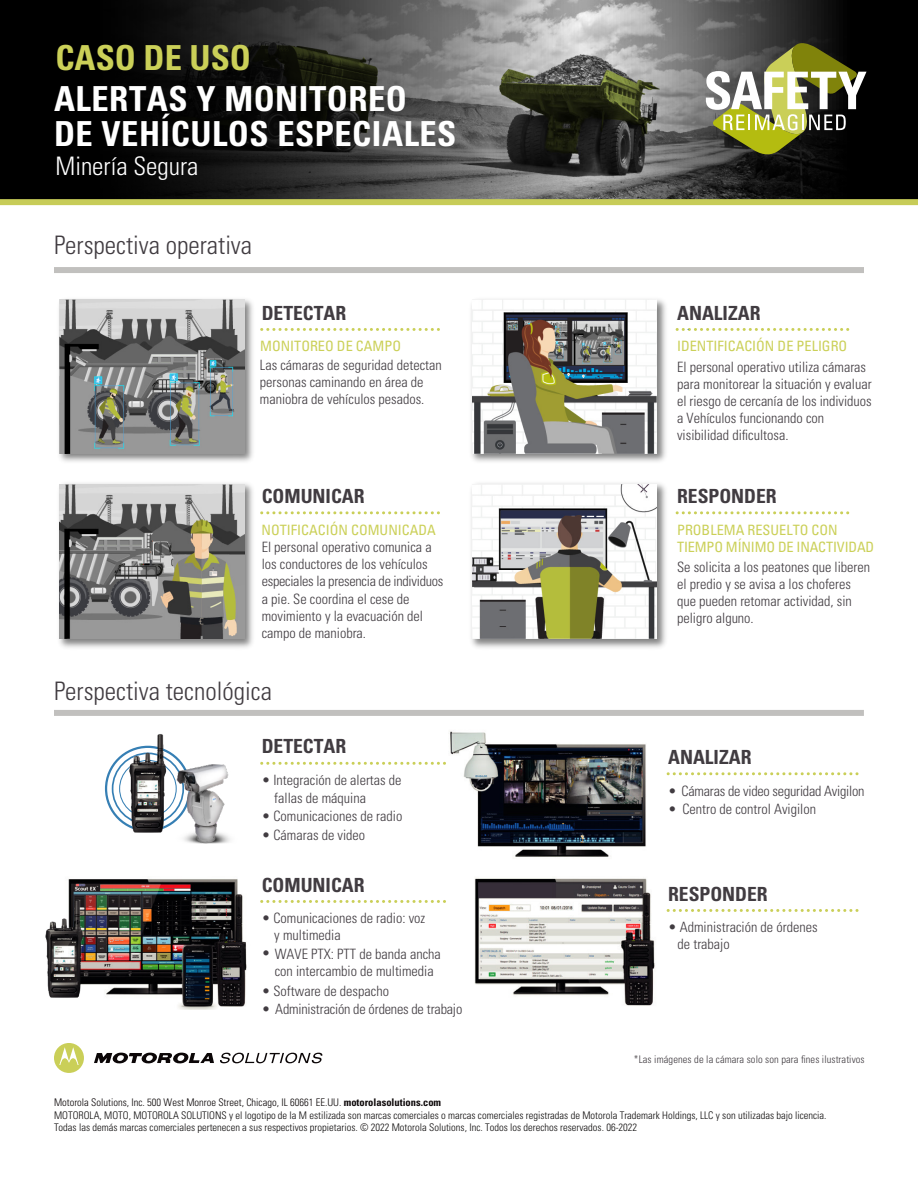
<style>
.page{position:relative;width:918px;height:1188px;background:#fff}
.page>*{position:absolute;margin:0;border:0;box-sizing:border-box;transform-origin:0 0}
.t1{font:700 condensed 34.5px/35.8px "Univers";letter-spacing:.015em;color:#fff}
.t2{font:700 condensed 34.5px "Univers";color:#cbd058}
.t3{font:300 condensed 25.5px "Univers LT Std";color:#413c41}
.t4{font:300 condensed 25.5px "Univers";color:#fff}
.t5{font:700 condensed 19.5px "Univers";color:#413c41}
.t6{font:300 condensed 14.25px/17.1px "Univers LT Std";color:#413c41}
.t7{font:condensed 14.25px/17.1px "Univers LT Std";color:#cbd058}
.t8{font:300 condensed 10.5px/12.6px "Univers LT Std";color:#100e0e}
.t9{font:300 condensed 10.5px "Univers LT Std";color:#0b0607}
.t10{font:300 condensed 10.5px "Univers LT Std";letter-spacing:.01em;color:#413c41}
.s1{font-family:"Univers";font-weight:700}
</style>
<div class="page">
<svg style="left:0;top:0;width:918px;height:199px;background:#363735"></svg>
<svg style="left:262px;top:328px;width:178px;height:3px"></svg>
<svg style="left:262px;top:762px;width:184px;height:3px"></svg>
<svg style="left:262px;top:511px;width:178px;height:3px"></svg>
<svg style="left:262px;top:900px;width:184px;height:3px"></svg>
<svg style="left:677px;top:328px;width:173px;height:3px"></svg>
<svg style="left:668px;top:772px;width:191px;height:3px"></svg>
<svg style="left:677px;top:511px;width:173px;height:3px"></svg>
<svg style="left:668px;top:909px;width:191px;height:3px"></svg>
<div style="left:54px;top:710px;width:810px;height:6px;background:#c1c0be"></div>
<div style="left:54px;top:267px;width:810px;height:6px;background:#c1c0be"></div>
<svg style="left:94px;top:1053px;width:120px;height:11px"></svg>
<svg style="left:54px;top:1043px;width:30px;height:30px"></svg>
<svg style="left:220px;top:1053px;width:102px;height:10px"></svg>
<img style="left:474px;top:878px;width:181px;height:128px">
<img style="left:68px;top:879px;width:179px;height:131px">
<img style="left:450px;top:731px;width:196px;height:126px">
<img style="left:45px;top:892px;width:50px;height:111px">
<svg style="left:706px;top:42px;width:161px;height:114px"></svg>
<img style="left:117px;top:734px;width:62px;height:99px">
<div style="left:0;top:199px;width:918px;height:6px;background:#c7cc58"></div>
<img style="left:471px;top:299px;width:195px;height:163px">
<img style="left:472px;top:300px;width:185px;height:154px">
<img style="left:59px;top:483px;width:194px;height:165px">
<img style="left:60px;top:485px;width:184px;height:153px">
<img style="left:59px;top:299px;width:194px;height:163px">
<img style="left:60px;top:300px;width:184px;height:154px">
<img style="left:471px;top:483px;width:195px;height:165px">
<img style="left:472px;top:485px;width:185px;height:153px">
<img style="left:166px;top:763px;width:64px;height:80px">
<h1 class="t2" style="left:56px;top:36px;width:197px">CASO DE USO</h1>
<h1 class="t1" style="left:54px;top:80px;width:404px">ALERTAS Y MONITOREO<br>DE VEHÍCULOS ESPECIALES</h1>
<h2 class="t4" style="left:56px;top:151px;width:145px">Minería Segura</h2>
<h2 class="t3" style="left:54px;top:230px;width:200px">Perspectiva operativa</h2>
<h3 class="t5" style="left:262px;top:301px;width:86px">DETECTAR</h3>
<h3 class="t5" style="left:677px;top:301px;width:85px">ANALIZAR</h3>
<p class="t7" style="left:260px;top:338px;width:142px">MONITOREO DE CAMPO</p>
<p class="t7" style="left:677px;top:338px;width:172px">IDENTIFICACIÓN DE PELIGRO</p>
<p class="t6" style="left:260px;top:356px;width:183px">Las cámaras de seguridad detectan personas caminando en área de maniobra de vehículos pesados.</p>
<p class="t6" style="left:677px;top:358px;width:196px">El personal operativo utiliza cámaras para monitorear la situación y evaluar el riesgo de cercanía de los individuos a Vehículos funcionando con visibilidad dificultosa.</p>
<h3 class="t5" style="left:262px;top:484px;width:104px">COMUNICAR</h3>
<p class="t7" style="left:262px;top:521px;width:176px">NOTIFICACIÓN COMUNICADA</p>
<p class="t6" style="left:262px;top:538px;width:183px">El personal operativo comunica a los conductores de los vehículos especiales la presencia de individuos a pie. Se coordina el cese de movimiento y la evacuación del campo de maniobra.</p>
<h3 class="t5" style="left:677px;top:484px;width:101px">RESPONDER</h3>
<p class="t7" style="left:677px;top:521px;width:199px">PROBLEMA RESUELTO CON<br>TIEMPO MÍNIMO DE INACTIVIDAD</p>
<p class="t6" style="left:677px;top:558px;width:195px">Se solicita a los peatones que liberen el predio y se avisa a los choferes que pueden retomar actividad, sin peligro alguno.</p>
<h2 class="t3" style="left:54px;top:676px;width:220px">Perspectiva tecnológica</h2>
<h3 class="t5" style="left:262px;top:735px;width:86px">DETECTAR</h3>
<p class="t6" style="left:274px;top:772px;width:129px;text-indent:-13px">• Integración de alertas de fallas de máquina</p>
<p class="t6" style="left:262px;top:807px;width:142px">• Comunicaciones de radio</p>
<p class="t6" style="left:262px;top:827px;width:105px">• Cámaras de video</p>
<h3 class="t5" style="left:262px;top:873px;width:104px">COMUNICAR</h3>
<p class="t6" style="left:274px;top:909px;width:153px;text-indent:-13px">• Comunicaciones de radio: voz y multimedia</p>
<p class="t6" style="left:262px;top:946px;width:181px;text-align:center">• WAVE PTX: PTT de banda ancha con intercambio de multimedia</p>
<p class="t6" style="left:262px;top:983px;width:129px">• Software de despacho</p>
<p class="t6" style="left:262px;top:1001px;width:202px">• Administración de órdenes de trabajo</p>
<p class="t9" style="left:54px;top:1096px;width:389px">Motorola Solutions, Inc. 500 West Monroe Street, Chicago, IL 60661 EE.UU. <span class="s1">motorolasolutions.com</span></p>
<h3 class="t5" style="left:668px;top:745px;width:85px">ANALIZAR</h3>
<p class="t6" style="left:668px;top:782px;width:198px">• Cámaras de video seguridad Avigilon</p>
<p class="t6" style="left:668px;top:801px;width:150px">• Centro de control Avigilon</p>
<h3 class="t5" style="left:668px;top:882px;width:101px">RESPONDER</h3>
<p class="t6" style="left:678px;top:918px;width:141px;text-indent:-9px">• Administración de órdenes de trabajo</p>
<p class="t10" style="left:634px;top:1053px;width:232px">*Las imágenes de la cámara solo son para fines ilustrativos</p>
<p class="t8" style="left:54px;top:1109px;width:774px">MOTOROLA, MOTO, MOTOROLA SOLUTIONS y el logotipo de la M estilizada son marcas comerciales o marcas comerciales registradas de Motorola Trademark Holdings, LLC y son utilizadas bajo licencia.<br>Todas las demás marcas comerciales pertenecen a sus respectivos propietarios. © 2022 Motorola Solutions, Inc. Todos los derechos reservados. 06-2022</p>
</div>
